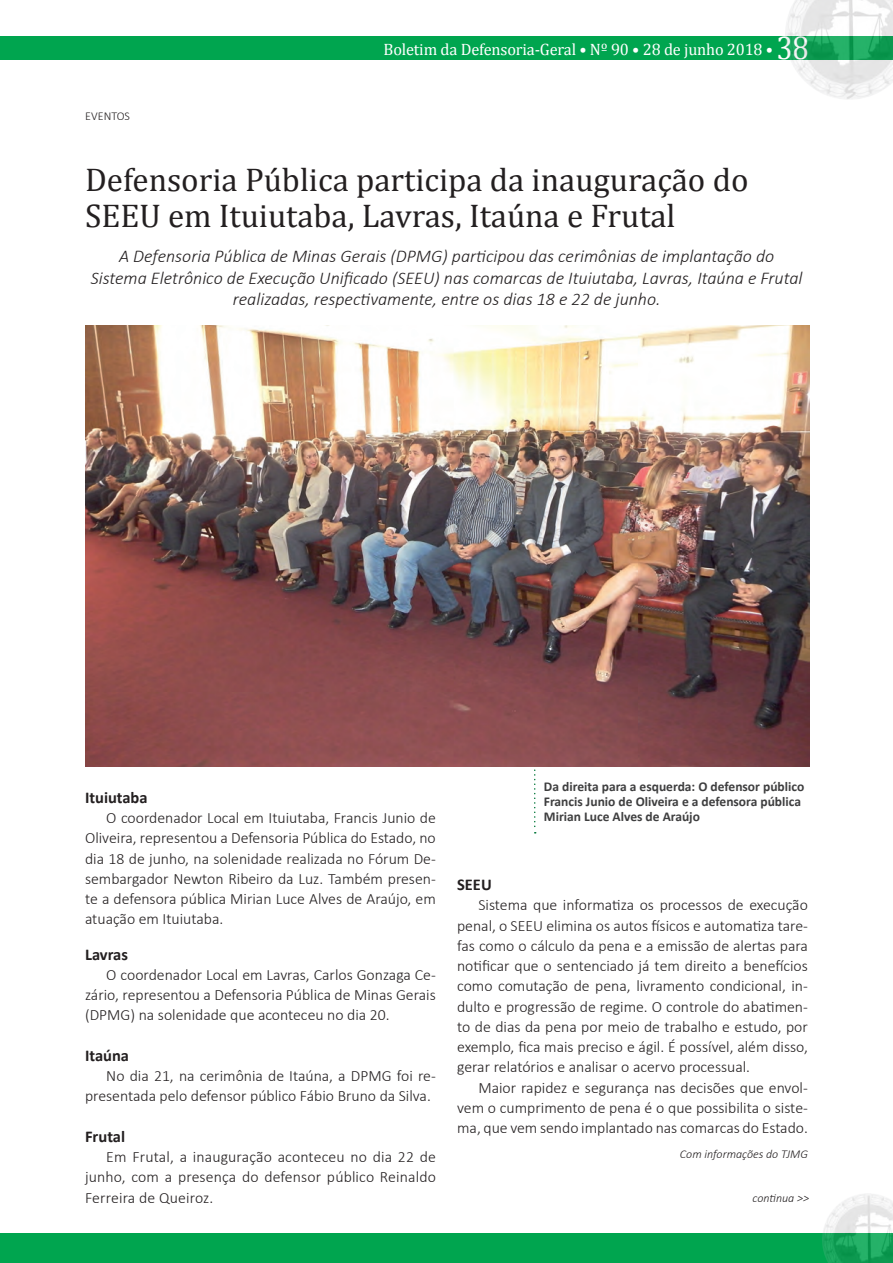
<style>
.page{position:relative;width:893px;height:1263px;background:#fff}
.page>*{position:absolute;margin:0;border:0;box-sizing:border-box;transform-origin:0 0}
.t1{font:33px/36px "Cambria";color:#231f20}
.t2{font:italic 300 18px/21.6px "Calibri";color:#231f20;text-align:center}
.t3{font:16.5px "Cambria";letter-spacing:-.01em;color:#fff}
.t4{font:700 16.5px "Calibri";color:#231f20}
.t5{font:300 15.75px/20.2px "Calibri";color:#231f20;text-align:justify}
.t6{font:700 13.5px/15px "Calibri";color:#3e3e3f}
.t7{font:italic 300 12px "Calibri";color:#231f20}
.t8{font:300 12px "Calibri";color:#231f20}
.s1{font-size:33px}
</style>
<div class="page">
<div style="left:0;top:36px;width:893px;height:24px;background:#00a54f"></div>
<div style="left:0;top:1234px;width:893px;height:29px;background:#00a54f"></div>
<img style="left:823px;top:1194px;width:70px;height:69px">
<img style="left:786px;top:0;width:107px;height:99px">
<svg style="left:534px;top:766px;width:2px;height:67px"></svg>
<img style="left:85px;top:325px;width:724px;height:441px">
<p class="t8" style="left:85px;top:109px;width:46px">EVENTOS</p>
<p class="t3" style="left:384px;top:39px;width:427px">Boletim da Defensoria-Geral • Nº 90 • 28 de junho 2018 • <span class="s1">38</span></p>
<h1 class="t1" style="left:85px;top:161px;width:665px">Defensoria Pública participa da inauguração do<br>SEEU em Ituiutaba, Lavras, Itaúna e Frutal</h1>
<p class="t2" style="left:91px;top:245px;width:713px">A Defensoria Pública de Minas Gerais (DPMG) participou das cerimônias de implantação do<br>Sistema Eletrônico de Execução Unificado (SEEU) nas comarcas de Ituiutaba, Lavras, Itaúna e Frutal realizadas, respectivamente, entre os dias 18 e 22 de junho.</p>
<p class="t4" style="left:85px;top:787px;width:64px">Ituiutaba</p>
<p class="t5" style="left:85px;top:807px;width:352px;text-indent:21px">O coordenador Local em Ituiutaba, Francis Junio de Oliveira, representou a Defensoria Pública do Estado, no dia 18 de junho, na solenidade realizada no Fórum De&shy;sembargador Newton Ribeiro da Luz. Também presen&shy;te a defensora pública Mirian Luce Alves de Araújo, em atuação em Ituiutaba.</p>
<p class="t4" style="left:85px;top:943px;width:44px">Lavras</p>
<p class="t5" style="left:85px;top:964px;width:352px;text-indent:21px">O coordenador Local em Lavras, Carlos Gonzaga Ce&shy;zário, representou a Defensoria Pública de Minas Gerais (DPMG) na solenidade que aconteceu no dia 20.</p>
<p class="t4" style="left:85px;top:1045px;width:45px">Itaúna</p>
<p class="t5" style="left:85px;top:1065px;width:352px;text-indent:21px">No dia 21, na cerimônia de Itaúna, a DPMG foi re&shy;presentada pelo defensor público Fábio Bruno da Silva.</p>
<p class="t4" style="left:85px;top:1126px;width:42px">Frutal</p>
<p class="t5" style="left:85px;top:1146px;width:352px;text-indent:21px">Em Frutal, a inauguração aconteceu no dia 22 de junho, com a presença do defensor público Reinaldo Ferreira de Queiroz.</p>
<p class="t6" style="left:544px;top:779px;width:262px">Da direita para a esquerda: O defensor público<br>Francis Junio de Oliveira e a defensora pública<br>Mirian Luce Alves de Araújo</p>
<p class="t4" style="left:457px;top:874px;width:36px">SEEU</p>
<p class="t5" style="left:457px;top:895px;width:352px;text-indent:21px">Sistema que informatiza os processos de execução penal, o SEEU elimina os autos físicos e automatiza tare&shy;fas como o cálculo da pena e a emissão de alertas para notificar que o sentenciado já tem direito a benefícios como comutação de pena, livramento condicional, in&shy;dulto e progressão de regime. O controle do abatimen&shy;to de dias da pena por meio de trabalho e estudo, por exemplo, fica mais preciso e ágil. É possível, além disso, gerar relatórios e analisar o acervo processual.</p>
<p class="t5" style="left:457px;top:1077px;width:352px;text-indent:21px">Maior rapidez e segurança nas decisões que envol&shy;vem o cumprimento de pena é o que possibilita o siste&shy;ma, que vem sendo implantado nas comarcas do Estado.</p>
<p class="t7" style="left:680px;top:1146px;width:129px">Com informações do TJMG</p>
<p class="t7" style="left:753px;top:1191px;width:58px">continua &gt;&gt;</p>
</div>
